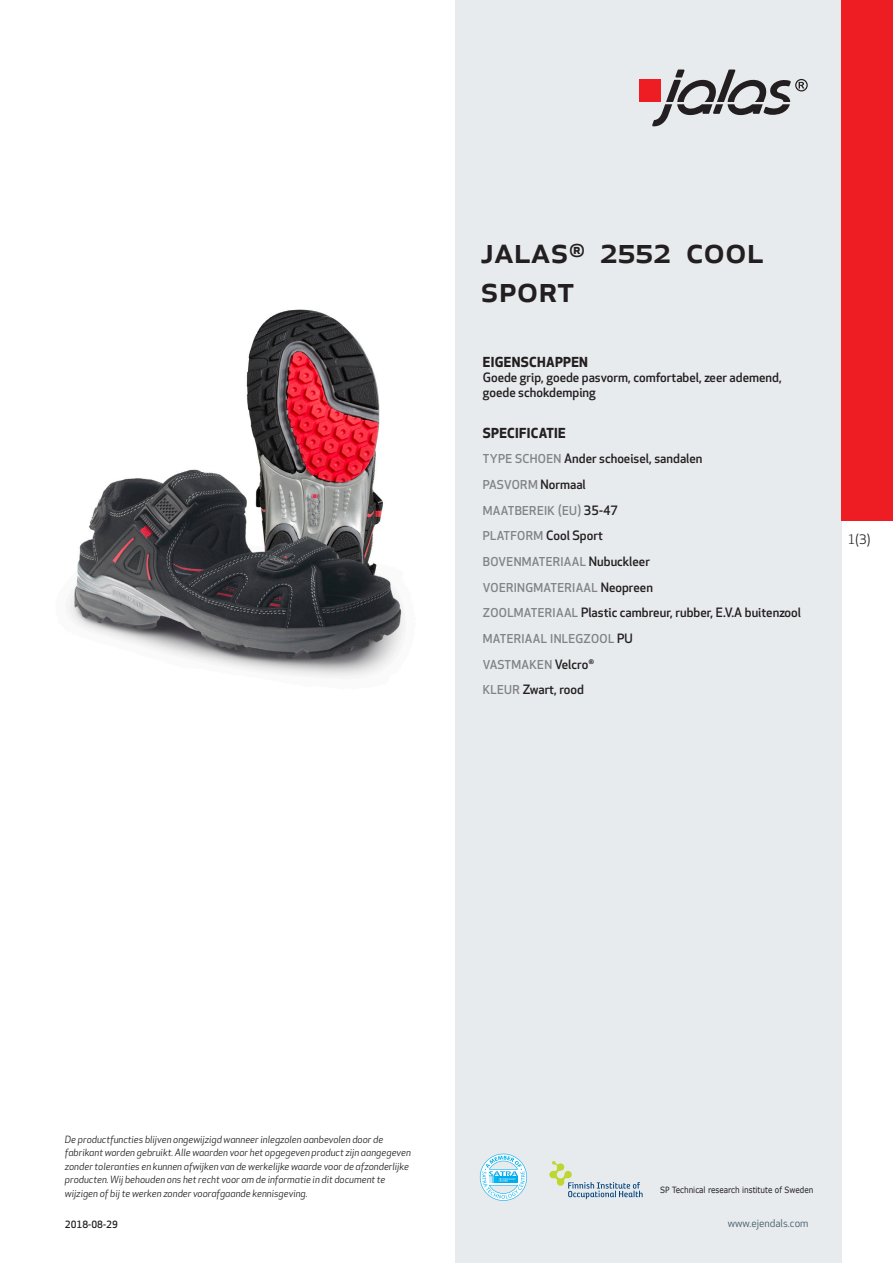
<style>
.page{position:relative;width:893px;height:1263px;background:#fff}
.page>*{position:absolute;margin:0;border:0;box-sizing:border-box;transform-origin:0 0}
.prodname{font:500 36px/39px "Apex New";color:#231f20}
.Funktion_body{font:700 13.5px "Apex New";letter-spacing:.025em;color:#231f20}
.t1{font:12.75px "Apex New";color:#231f20}
.Funktion_body-2{font:500 12.6px/15px "Apex New";color:#231f20}
.Funktion_body-3{font:500 12px "Apex New";letter-spacing:.025em;color:#808285}
.t2{font:10.5px "Apex New";color:#405968}
.t3{font:italic 9.75px/13.5px "Apex New";color:#231f20}
.Sidfot_datum{font:500 9.75px "Apex New";color:#231f20}
.t4{font:8.55px "Verdana";color:#231f20;scale:.85 1}
.s1{font-size:12px;color:#808285}
.s2{font-size:12.6px;color:#231f20}
</style>
<div class="page">
<div style="left:455px;top:0;width:387px;height:1263px;background:#e8ebee"></div>
<svg style="left:549px;top:1161px;width:94px;height:38px"></svg>
<svg style="left:480px;top:1154px;width:47px;height:47px"></svg>
<div style="left:639px;top:80px;width:22px;height:22px;background:#ee1d23"></div>
<svg style="left:652px;top:70px;width:156px;height:56px"></svg>
<div style="left:842px;top:0;width:51px;height:520px;background:#ee1d23"></div>
<img style="left:69px;top:310px;width:335px;height:367px">
<p class="prodname" style="left:480px;top:230px;width:285px">JALAS<sup>®</sup> 2552 COOL<br>SPORT</p>
<p class="Funktion_body" style="left:483px;top:352px;width:107px">EIGENSCHAPPEN</p>
<p class="Funktion_body-2" style="left:483px;top:370px;width:300px">Goede grip, goede pasvorm, comfortabel, zeer ademend, goede schokdemping</p>
<p class="Funktion_body" style="left:483px;top:423px;width:84px">SPECIFICATIE</p>
<p class="Funktion_body-2" style="left:483px;top:451px;width:221px"><span class="s1">TYPE SCHOEN</span> Ander schoeisel, sandalen</p>
<p class="Funktion_body-3" style="left:483px;top:477px;width:104px">PASVORM <span class="s2">Normaal</span></p>
<p class="Funktion_body-3" style="left:483px;top:502px;width:137px">MAATBEREIK (EU) <span class="s2">35-47</span></p>
<p class="Funktion_body-2" style="left:483px;top:528px;width:121px"><span class="s1">PLATFORM</span> Cool Sport</p>
<p class="Funktion_body-3" style="left:483px;top:554px;width:169px">BOVENMATERIAAL <span class="s2">Nubuckleer</span></p>
<p class="Funktion_body-3" style="left:483px;top:579px;width:172px">VOERINGMATERIAAL <span class="s2">Neopreen</span></p>
<p class="Funktion_body-2" style="left:483px;top:605px;width:320px"><span class="s1">ZOOLMATERIAAL</span> Plastic cambreur, rubber, E.V.A buitenzool</p>
<p class="Funktion_body-3" style="left:483px;top:630px;width:151px">MATERIAAL INLEGZOOL <span class="s2">PU</span></p>
<p class="Funktion_body-3" style="left:483px;top:656px;width:113px">VASTMAKEN <span class="s2">Velcro</span><sup>®</sup></p>
<p class="Funktion_body-2" style="left:483px;top:682px;width:103px"><span class="s1">KLEUR</span> Zwart, rood</p>
<p class="t1" style="left:848px;top:531px;width:24px">1(3)</p>
<p class="t3" style="left:65px;top:1132px;width:347px">De productfuncties blijven ongewijzigd wanneer inlegzolen aanbevolen door de fabrikant worden gebruikt. Alle waarden voor het opgegeven product zijn aangegeven zonder toleranties en kunnen afwijken van de werkelijke waarde voor de afzonderlijke producten. Wij behouden ons het recht voor om de informatie in dit document te wijzigen of bij te werken zonder voorafgaande kennisgeving.</p>
<p class="Sidfot_datum" style="left:65px;top:1218px;width:54px">2018-08-29</p>
<p class="t4" style="left:660px;top:1184px;width:182px">SP Technical research institute of Sweden</p>
<p class="t2" style="left:728px;top:1217px;width:82px">www.ejendals.com</p>
</div>
